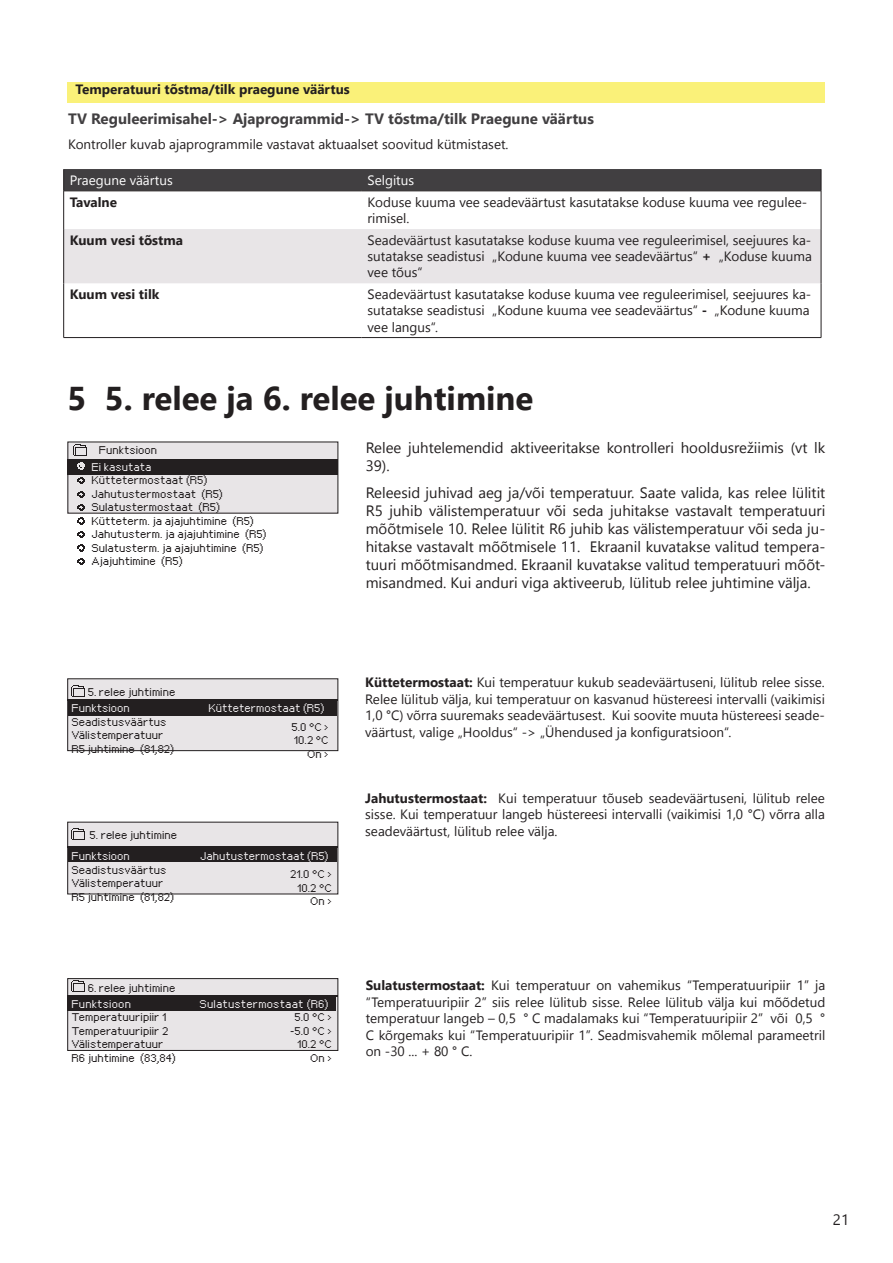
<style>
.page{position:relative;width:893px;height:1263px;background:#fff}
.page>*{position:absolute;margin:0;border:0;box-sizing:border-box;transform-origin:0 0}
.Otsikko_no_language_22_24{font:700 33px "Nirmala UI";color:#231f20}
.Ingressi{font:15px/18px "Nirmala UI";color:#231f20}
.Ylämäärite__tummin_harmaa{font:700 15px "Nirmala UI";color:#413f41}
.Leipäteksti{font:13.5px/16.5px "Nirmala UI";color:#231f20;text-align:justify}
.Taulukoiden_sisältö{font:13.5px/16.2px "Nirmala UI";color:#231f20;text-align:justify}
.Taulukoiden_väliotsikot{font:700 13.5px "Nirmala UI";color:#231f20}
.Taulukoiden_sisältö_bold{font:700 13.5px "Nirmala UI";color:#231f20}
.Taulukoiden_otsikot{font:13.5px "Nirmala UI";color:#fff}
.Display_black{font:7.8px/13.5px "px sans nouveaux";letter-spacing:.055em;color:#231f20;text-align:right}
.Display_grey{font:7.8px "px sans nouveaux";letter-spacing:.055em;color:#e8e5e7}
.Display_grey-2{font:7.8px "px sans nouveaux";letter-spacing:.05em;color:#231f20}
.s1{font-weight:700}
</style>
<div class="page">
<div style="left:67px;top:82px;width:758px;height:21px;background:#faf179"></div>
<div style="left:68px;top:442px;width:270px;height:71px;background:#e8e5e7"></div>
<div style="left:68px;top:459px;width:270px;height:16px;background:#231f20"></div>
<svg style="left:78px;top:477px;width:6px;height:7px"></svg>
<svg style="left:78px;top:518px;width:6px;height:6px"></svg>
<svg style="left:78px;top:504px;width:6px;height:7px"></svg>
<svg style="left:78px;top:545px;width:6px;height:6px"></svg>
<svg style="left:78px;top:558px;width:6px;height:6px"></svg>
<svg style="left:78px;top:491px;width:6px;height:6px"></svg>
<svg style="left:78px;top:531px;width:6px;height:7px"></svg>
<svg style="left:78px;top:463px;width:6px;height:6px"></svg>
<div style="left:68px;top:679px;width:270px;height:72px;background:#e8e5e7"></div>
<div style="left:68px;top:679px;width:270px;height:72px;border:1px solid #231f20"></div>
<div style="left:68px;top:822px;width:270px;height:72px;background:#e8e5e7"></div>
<div style="left:68px;top:978px;width:270px;height:72px;background:#e8e5e7"></div>
<div style="left:68px;top:978px;width:270px;height:72px;border:1px solid #231f20"></div>
<div style="left:68px;top:701px;width:268px;height:15px;background:#231f20"></div>
<div style="left:68px;top:847px;width:268px;height:15px;background:#231f20"></div>
<div style="left:68px;top:996px;width:268px;height:15px;background:#231f20"></div>
<hr style="left:68px;top:700px;width:270px;height:1px;background:#231f20">
<hr style="left:68px;top:846px;width:270px;height:1px;background:#231f20">
<hr style="left:68px;top:995px;width:270px;height:1px;background:#231f20">
<svg style="left:73px;top:444px;width:14px;height:12px"></svg>
<svg style="left:71px;top:685px;width:14px;height:12px"></svg>
<svg style="left:71px;top:828px;width:14px;height:12px"></svg>
<svg style="left:71px;top:980px;width:14px;height:12px"></svg>
<div style="left:64px;top:229px;width:757px;height:54px;background:#e8e5e7"></div>
<hr style="left:63px;top:191px;width:1px;height:38px;background:#231f20">
<hr style="left:821px;top:191px;width:1px;height:38px;background:#231f20">
<hr style="left:63px;top:229px;width:1px;height:54px;background:#231f20">
<hr style="left:821px;top:229px;width:1px;height:54px;background:#231f20">
<hr style="left:63px;top:283px;width:1px;height:54px;background:#231f20">
<hr style="left:821px;top:283px;width:1px;height:54px;background:#231f20">
<div style="left:63px;top:169px;width:759px;height:22px;background:#413f41"></div>
<hr style="left:63px;top:191px;width:299px;height:1px;background:#231f20">
<hr style="left:362px;top:191px;width:459px;height:1px;background:#231f20">
<hr style="left:63px;top:337px;width:299px;height:1px;background:#231f20">
<hr style="left:362px;top:337px;width:459px;height:1px;background:#231f20">
<p class="Taulukoiden_väliotsikot" style="left:76px;top:78px;width:276px">Temperatuuri tõstma/tilk praegune väärtus</p>
<p class="Ylämäärite__tummin_harmaa" style="left:68px;top:106px;width:527px">TV Reguleerimisahel-&gt; Ajaprogrammid-&gt; TV tõstma/tilk Praegune väärtus</p>
<p class="Leipäteksti" style="left:68px;top:136px;width:442px">Kontroller kuvab ajaprogrammile vastavat aktuaalset soovitud kütmistaset.</p>
<p class="Taulukoiden_otsikot" style="left:70px;top:169px;width:105px">Praegune väärtus</p>
<p class="Taulukoiden_otsikot" style="left:368px;top:169px;width:48px">Selgitus</p>
<p class="Taulukoiden_sisältö_bold" style="left:70px;top:191px;width:49px">Tavalne</p>
<p class="Taulukoiden_sisältö" style="left:368px;top:193px;width:441px">Koduse kuuma vee seadeväärtust kasutatakse koduse kuuma vee regulee&shy;rimisel.</p>
<p class="Taulukoiden_sisältö_bold" style="left:70px;top:229px;width:115px">Kuum vesi tõstma</p>
<p class="Taulukoiden_sisältö" style="left:368px;top:231px;width:446px">Seadeväärtust kasutatakse koduse kuuma vee reguleerimisel, seejuures ka&shy;sutatakse seadistusi „Kodune kuuma vee seadeväärtus“ <span class="s1">+</span> „Koduse kuuma vee tõus“</p>
<p class="Taulukoiden_sisältö_bold" style="left:70px;top:283px;width:91px">Kuum vesi tilk</p>
<p class="Taulukoiden_sisältö" style="left:368px;top:285px;width:445px">Seadeväärtust kasutatakse koduse kuuma vee reguleerimisel, seejuures ka&shy;sutatakse seadistusi „Kodune kuuma vee seadeväärtus“ <span class="s1">-</span> „Kodune kuuma vee langus“.</p>
<p class="Otsikko_no_language_22_24" style="left:68px;top:372px;width:467px">5 5. relee ja 6. relee juhtimine</p>
<p class="Display_black" style="left:100px;top:445px;width:59px">Funktsioon</p>
<p class="Display_grey" style="left:92px;top:463px;width:61px">Ei kasutata</p>
<p class="Display_black" style="left:92px;top:475px;width:117px">Küttetermostaat (R5)</p>
<p class="Display_black" style="left:92px;top:488px;width:132px">Jahutustermostaat (R5)</p>
<p class="Display_black" style="left:92px;top:502px;width:129px">Sulatustermostaat (R5)</p>
<p class="Display_black" style="left:92px;top:515px;width:163px">Kütteterm. ja ajajuhtimine (R5)</p>
<p class="Display_black" style="left:92px;top:529px;width:176px">Jahutusterm. ja ajajuhtimine (R5)</p>
<p class="Display_black" style="left:92px;top:542px;width:173px">Sulatusterm. ja ajajuhtimine (R5)</p>
<p class="Display_black" style="left:92px;top:556px;width:92px">Ajajuhtimine (R5)</p>
<p class="Ingressi" style="left:366px;top:438px;width:461px">Relee juhtelemendid aktiveeritakse kontrolleri hooldusrežiimis (vt lk<br>39).</p>
<p class="Ingressi" style="left:366px;top:483px;width:461px;text-align:justify">Releesid juhivad aeg ja/või temperatuur. Saate valida, kas relee lülitit R5 juhib välistemperatuur või seda juhitakse vastavalt temperatuuri mõõtmisele 10. Relee lülitit R6 juhib kas välistemperatuur või seda ju&shy;hitakse vastavalt mõõtmisele 11. Ekraanil kuvatakse valitud tempera&shy;tuuri mõõtmisandmed. Ekraanil kuvatakse valitud temperatuuri mõõt&shy;misandmed. Kui anduri viga aktiveerub, lülitub relee juhtimine välja.</p>
<p class="Display_black" style="left:88px;top:687px;width:89px">5. relee juhtimine</p>
<p class="Display_grey" style="left:72px;top:705px;width:59px">Funktsioon</p>
<p class="Display_grey" style="left:209px;top:705px;width:117px">Küttetermostaat (R5)</p>
<p class="Display_grey-2" style="left:72px;top:718px;width:96px">Seadistusväärtus</p>
<p class="Display_black" style="left:72px;top:730px;width:93px">Välistemperatuur</p>
<p class="Display_black" style="left:72px;top:743px;width:104px">R5 juhtimine (81,82)</p>
<p class="Display_black" style="left:292px;top:721px;width:38px">5.0 °C &gt;</p>
<p class="Display_black" style="left:295px;top:735px;width:36px">10.2 °C</p>
<p class="Display_black" style="left:308px;top:748px;width:23px">On &gt;</p>
<p class="Display_black" style="left:90px;top:829px;width:89px">5. relee juhtimine</p>
<p class="Display_grey" style="left:72px;top:853px;width:59px">Funktsioon</p>
<p class="Display_grey" style="left:201px;top:853px;width:129px">Jahutustermostaat (R5)</p>
<p class="Display_grey-2" style="left:72px;top:866px;width:96px">Seadistusväärtus</p>
<p class="Display_grey-2" style="left:72px;top:880px;width:93px">Välistemperatuur</p>
<p class="Display_black" style="left:72px;top:891px;width:104px">R5 juhtimine (81,82)</p>
<p class="Display_black" style="left:291px;top:868px;width:43px">21.0 °C &gt;</p>
<p class="Display_black" style="left:298px;top:882px;width:36px">10.2 °C</p>
<p class="Display_black" style="left:311px;top:895px;width:23px">On &gt;</p>
<p class="Display_black" style="left:88px;top:982px;width:89px">6. relee juhtimine</p>
<p class="Display_grey" style="left:72px;top:1000px;width:61px">Funktsioon</p>
<p class="Display_grey" style="left:200px;top:1000px;width:130px">Sulatustermostaat (R6)</p>
<p class="Display_grey-2" style="left:72px;top:1014px;width:96px">Temperatuuripiir 1</p>
<p class="Display_grey-2" style="left:72px;top:1027px;width:98px">Temperatuuripiir 2</p>
<p class="Display_black" style="left:72px;top:1039px;width:93px">Välistemperatuur</p>
<p class="Display_black" style="left:72px;top:1052px;width:105px">R6 juhtimine (83,84)</p>
<p class="Display_black" style="left:295px;top:1012px;width:38px">5.0 °C &gt;</p>
<p class="Display_black" style="left:291px;top:1025px;width:43px">-5.0 °C &gt;<br>10.2 °C</p>
<p class="Display_black" style="left:311px;top:1052px;width:23px">On &gt;</p>
<p class="Leipäteksti" style="left:365px;top:673px;width:461px"><span class="s1">Küttetermostaat:</span> Kui temperatuur kukub seadeväärtuseni, lülitub relee sisse.<br>Relee lülitub välja, kui temperatuur on kasvanud hüstereesi intervalli (vaikimisi 1,0 °C) võrra suuremaks seadeväärtusest. Kui soovite muuta hüstereesi seade&shy;väärtust, valige „Hooldus“ -&gt; „Ühendused ja konfiguratsioon“.</p>
<p class="Leipäteksti" style="left:365px;top:789px;width:461px"><span class="s1">Jahutustermostaat:</span> Kui temperatuur tõuseb seadeväärtuseni, lülitub relee sisse. Kui temperatuur langeb hüstereesi intervalli (vaikimisi 1,0 °C) võrra alla seadeväärtust, lülitub relee välja.</p>
<p class="Leipäteksti" style="left:366px;top:976px;width:461px"><span class="s1">Sulatustermostaat:</span> Kui temperatuur on vahemikus “Temperatuuripiir 1” ja “Temperatuuripiir 2” siis relee lülitub sisse. Relee lülitub välja kui mõõdetud temperatuur langeb – 0,5 ° C madalamaks kui “Temperatuuripiir 2” või 0,5 ° C kõrgemaks kui “Temperatuuripiir 1”. Seadmisvahemik mõlemal parameetril on -30 ... + 80 ° C.</p>
<p class="Ingressi" style="left:833px;top:1210px;width:18px">21</p>
</div>
